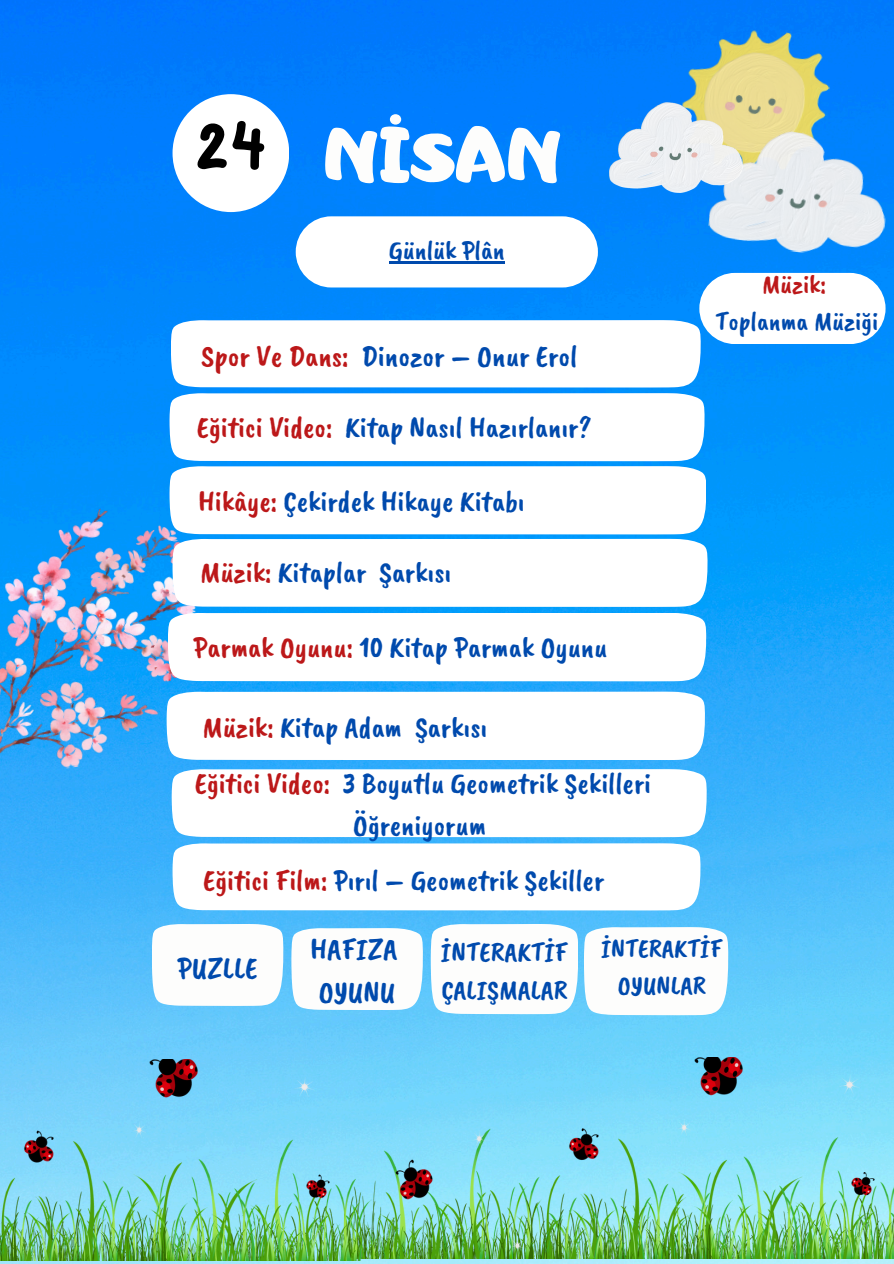
<style>
.page{position:relative;width:894px;height:1264px;background:#fff}
.page>*{position:absolute;margin:0;border:0;box-sizing:border-box;transform-origin:0 0}
.t1{font:73.8px "Adigiana Toybox";color:#fdfdfc}
.t2{font:57px "Lazydog";color:#000}
.t3{font:30.75px/42.8px "Caveat Brush";color:#004aad}
.t4{font:30.6px "Caveat Brush";color:#004aad}
.t5{font:30px/55.8px "Caveat Brush";color:#004aad}
.t6{font:27.75px/38.2px "Caveat Brush";color:#004aad}
.t7{font:27px "Caveat Brush";color:#004aad}
.t8{font:27px "Caveat Brush";color:#bc1819}
.t9{font:26.55px/37.2px "Caveat Brush";color:#004aad;text-align:center}
.s1{color:#bc1819}
</style>
<div class="page">
<img style="left:0;top:0;width:893px;height:1263px">
<div style="left:172px;top:94px;width:117px;height:118px;background:#fff;border-radius:50%"></div>
<img style="left:345px;top:1056px;width:548px;height:202px">
<img style="left:675px;top:22px;width:159px;height:102px">
<img style="left:706px;top:124px;width:186px;height:136px">
<img style="left:609px;top:102px;width:133px;height:90px">
<img style="left:0;top:1059px;width:361px;height:201px">
<svg style="left:250px;top:691px;width:454px;height:69px"></svg>
<img style="left:0;top:483px;width:250px;height:300px">
<div style="left:295px;top:216px;width:302px;height:71px;background:#fff;border-radius:36px"></div>
<hr style="left:389px;top:261px;width:115px;height:2px;background:#004aad">
<svg style="left:171px;top:320px;width:529px;height:67px"></svg>
<svg style="left:168px;top:613px;width:538px;height:68px"></svg>
<svg style="left:152px;top:924px;width:131px;height:81px"></svg>
<svg style="left:430px;top:924px;width:298px;height:91px"></svg>
<svg style="left:291px;top:928px;width:131px;height:82px"></svg>
<svg style="left:169px;top:393px;width:538px;height:214px"></svg>
<svg style="left:172px;top:843px;width:528px;height:67px"></svg>
<div style="left:699px;top:273px;width:186px;height:71px;background:#fff;border-radius:36px"></div>
<svg style="left:172px;top:769px;width:534px;height:68px"></svg>
<p class="t2" style="left:195px;top:121px;width:74px">24</p>
<p class="t1" style="left:324px;top:107px;width:240px">NİSAN</p>
<h3 class="t7" style="left:389px;top:233px;width:117px">Günlük Plân</h3>
<p class="t4" style="left:201px;top:336px;width:378px"><span class="s1">Spor Ve Dans:</span> Dinozor – Onur Erol</p>
<h3 class="t5" style="left:197px;top:399px;width:396px"><span class="s1">Eğitici Video:</span> Kitap Nasıl Hazırlanır?</h3>
<p class="t5" style="left:198px;top:473px;width:328px"><span class="s1">Hikâye:</span> Çekirdek Hikaye Kitabı</p>
<h2 class="t5" style="left:200px;top:544px;width:253px"><span class="s1">Müzik:</span> Kitaplar Şarkısı</h2>
<h2 class="t5" style="left:193px;top:619px;width:415px"><span class="s1">Parmak Oyunu:</span> 10 Kitap Parmak Oyunu</h2>
<p class="t5" style="left:195px;top:699px;width:457px"><span class="s1">Müzik:</span> Kitap Adam Şarkısı<br><span class="s1">Eğitici Video:</span> 3 Boyutlu Geometrik Şekilleri</p>
<p class="t5" style="left:353px;top:797px;width:135px">Öğreniyorum</p>
<h3 class="t5" style="left:203px;top:851px;width:402px"><span class="s1">Eğitici Film:</span> Pırıl – Geometrik Şekiller</h3>
<h4 class="t8" style="left:761px;top:267px;width:66px">Müzik:</h4>
<p class="t7" style="left:715px;top:304px;width:164px">Toplanma Müziği</p>
<h3 class="t3" style="left:178px;top:946px;width:81px">PUZLLE</h3>
<h3 class="t3" style="left:310px;top:927px;width:89px">HAFIZA<br>OYUNU</h3>
<h3 class="t9" style="left:601px;top:929px;width:123px">İNTERAKTİF<br>OYUNLAR</h3>
<h3 class="t6" style="left:441px;top:932px;width:128px">İNTERAKTİF<br>ÇALIŞMALAR</h3>
</div>
